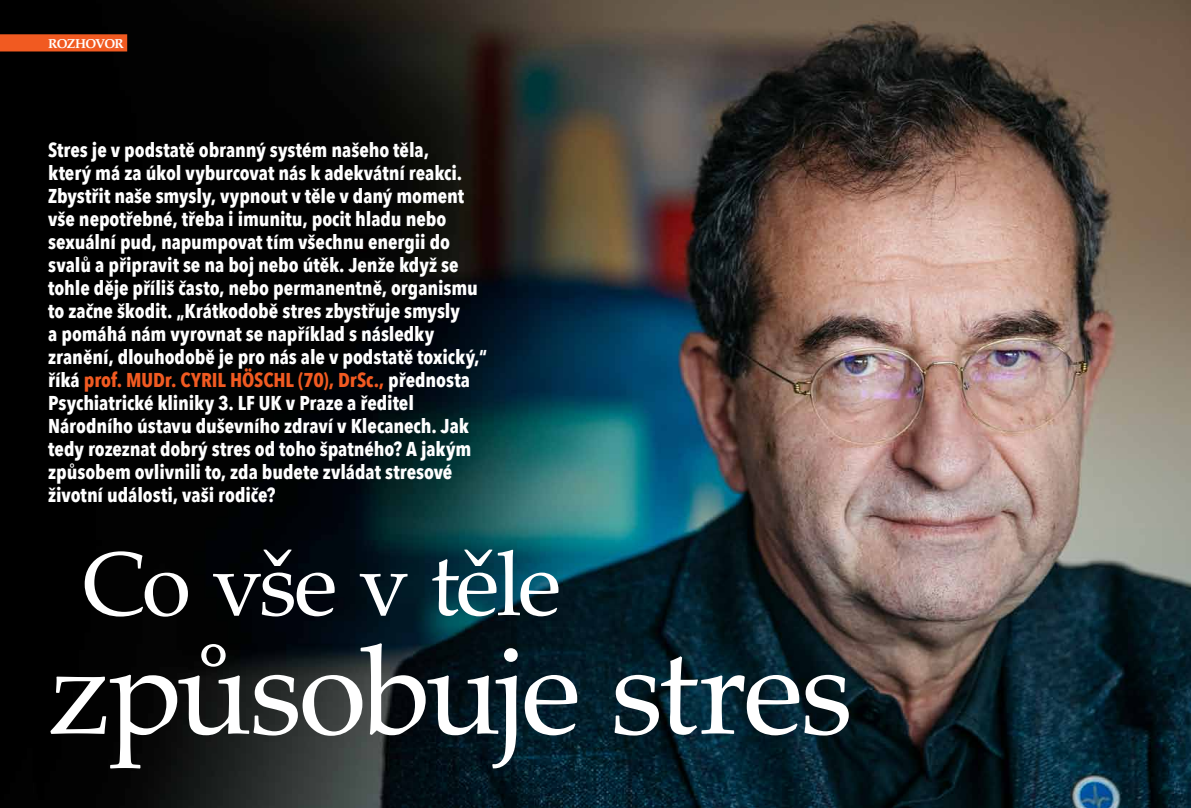
<style>
.page{position:relative;width:1191px;height:808px;background:#fff}
.page>*{position:absolute;margin:0;border:0;box-sizing:border-box;transform-origin:0 0}
.t1{font:124.7px "Palatino Linotype";letter-spacing:-.03em;color:#fff}
.t2{font:90.3px "Palatino Linotype";letter-spacing:-.04em;color:#fff}
.t3{font:700 condensed 20px/23px "Avenir Next LT Pro";letter-spacing:-.005em;color:#fff}
.t4{font:700 13px "Palatino CE";letter-spacing:-.055em;color:#fff}
.s1{color:#f15a21}
</style>
<div class="page">
<img style="left:0;top:0;width:1191px;height:808px">
<div style="left:0;top:34px;width:127px;height:17px;background:#f15a21"></div>
<p class="t4" style="left:48px;top:36px;width:77px">ROZHOVOR</p>
<p class="t3" style="left:48px;top:138px;width:440px">Stres je v podstatě obranný systém našeho těla,<br>který má za úkol vyburcovat nás k adekvátní reakci.<br>Zbystřit naše smysly, vypnout v těle v daný moment vše nepotřebné, třeba i imunitu, pocit hladu nebo sexuální pud, napumpovat tím všechnu energii do svalů a připravit se na boj nebo útěk. Jenže když se tohle děje příliš často, nebo permanentně, organismu to začne škodit. „Krátkodobě stres zbystřuje smysly<br>a pomáhá nám vyrovnat se například s následky zranění, dlouhodobě je pro nás ale v podstatě toxický,“ říká <span class="s1">prof. MUDr. Cyril Hösch l (70), DrSc.,</span> přednosta Psychiatrické kliniky 3. LF UK v Praze a ředitel Národního ústavu duševního zdraví v Klecanech. Jak tedy rozeznat dobrý stres od toho špatného? A jakým způsobem ovlivnili to, zda budete zvládat stresové životní události, vaši rodiče?</p>
<h2 class="t2" style="left:82px;top:520px;width:481px">Co vše v těle</h2>
<h1 class="t1" style="left:48px;top:602px;width:806px">způsobuje stres</h1>
</div>
